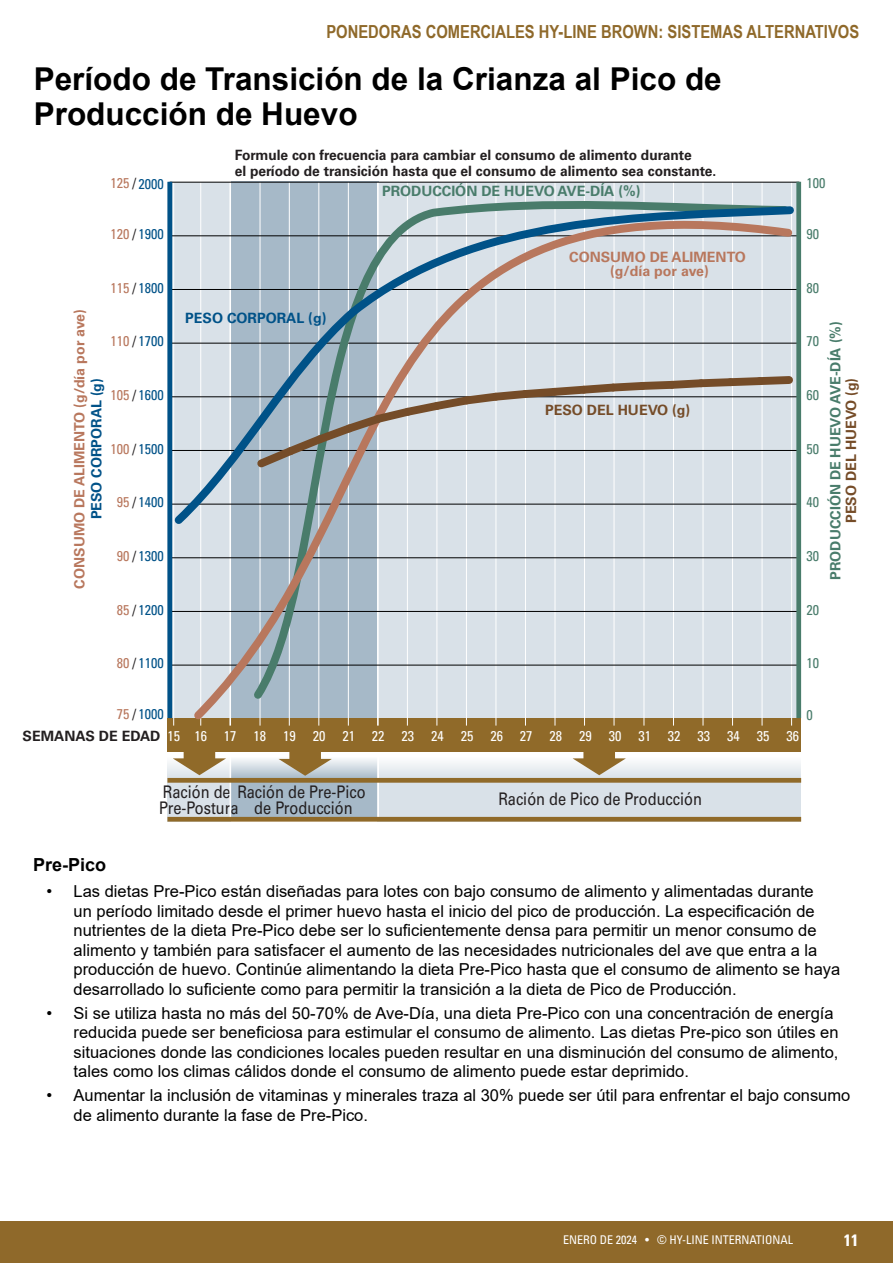
<style>
.page{position:relative;width:893px;height:1263px;background:#fff}
.page>*{position:absolute;margin:0;border:0;box-sizing:border-box;transform-origin:0 0}
.t1{font:700 31.5px/34.5px "Arial";color:#000}
.t2{font:700 18px "Arial Narrow";color:#8f692a}
.t3{font:700 18px "Arial";color:#000}
.t4{font:17.4px/15.8px "Univers LT Std";color:#231f20;scale:.84 1}
.t5{font:16.5px/19.5px "Arial";color:#000}
.t6{font:700 condensed 16.5px "Univers LT Std";color:#fff}
.t7{font:700 14.25px/15.8px "Univers LT Std";color:#231f20}
.t8{font:condensed 14.25px "Univers LT Std";color:#005288}
.t9{font:700 14.25px/14.2px "Univers LT Std";color:#b8775d;text-align:center}
.t10{font:700 14.25px "Univers LT Std";color:#497c6b}
.t11{font:condensed 14.25px "Univers LT Std";color:#fff}
.t12{font:700 14.25px "Univers LT Std";color:#005288}
.t13{font:700 14.25px "Univers LT Std";color:#754c28}
.t14{font:condensed 14.25px "Univers LT Std";color:#497c6b}
.t15{font:condensed 12px "Univers LT Std";color:#fff}
.s1{color:#b8775d}
.s2{color:#231f20}
</style>
<div class="page">
<div style="left:0;top:1221px;width:893px;height:42px;background:#8f692a"></div>
<div style="left:231px;top:182px;width:148px;height:639px;background:#a6b9c8"></div>
<div style="left:167px;top:182px;width:64px;height:639px;background:#d9e1e8"></div>
<div style="left:377px;top:182px;width:423px;height:639px;background:#d9e1e8"></div>
<svg style="left:167px;top:752px;width:635px;height:27px"></svg>
<div style="left:167px;top:718px;width:634px;height:34px;background:#906a29"></div>
<div style="left:184px;top:745px;width:31px;height:17px;background:#906a29"></div>
<svg style="left:173px;top:758px;width:53px;height:17px"></svg>
<div style="left:583px;top:745px;width:32px;height:17px;background:#906a29"></div>
<svg style="left:573px;top:758px;width:53px;height:17px"></svg>
<div style="left:289px;top:745px;width:32px;height:18px;background:#906a29"></div>
<svg style="left:279px;top:759px;width:53px;height:17px"></svg>
<hr style="left:173px;top:182px;width:1px;height:544px;background:#fff">
<hr style="left:170px;top:665px;width:629px;height:1px;background:#000">
<hr style="left:170px;top:611px;width:629px;height:1px;background:#000">
<hr style="left:170px;top:557px;width:629px;height:1px;background:#000">
<hr style="left:170px;top:182px;width:629px;height:1px;background:#000">
<div style="left:167px;top:182px;width:5px;height:536px;background:#005288"></div>
<div style="left:796px;top:182px;width:5px;height:536px;background:#497c6b"></div>
<hr style="left:230px;top:753px;width:1px;height:65px;background:#fff">
<hr style="left:377px;top:753px;width:2px;height:66px;background:#fff">
<div style="left:167px;top:817px;width:634px;height:5px;background:#906a29"></div>
<div style="left:167px;top:778px;width:634px;height:5px;background:#906a29"></div>
<svg style="left:187px;top:181px;width:610px;height:545px"></svg>
<svg style="left:251px;top:372px;width:546px;height:102px"></svg>
<p class="t2" style="left:326px;top:18px;width:534px">PONEDORAS COMERCIALES HY-LINE BROWN: SISTEMAS ALTERNATIVOS</p>
<h1 class="t1" style="left:34px;top:62px;width:689px">Período de Transición de la Crianza al Pico de<br>Producción de Huevo</h1>
<p class="t8" style="left:111px;top:174px;width:55px"><span class="s1">125</span> <span class="s2">/</span>2000</p>
<p class="t7" style="left:235px;top:147px;width:483px">Formule con frecuencia para cambiar el consumo de alimento durante<br>el período de transición hasta que el consumo de alimento sea constante.</p>
<p class="t10" style="left:382px;top:183px;width:260px">PRODUCCIÓN DE HUEVO AVE-DÍA (%)</p>
<p class="t14" style="left:806px;top:174px;width:20px">100</p>
<p class="t8" style="left:111px;top:225px;width:55px"><span class="s1">120</span> <span class="s2">/</span>1900</p>
<p class="t14" style="left:806px;top:225px;width:14px">90</p>
<p class="t9" style="left:569px;top:250px;width:178px">CONSUMO DE ALIMENTO (g/día por ave)</p>
<p class="t8" style="left:111px;top:279px;width:55px"><span class="s1">115</span> <span class="s2">/</span>1800</p>
<p class="t14" style="left:806px;top:279px;width:14px">80</p>
<p class="t9" style="left:72px;top:588px;width:281px;rotate:-90deg">CONSUMO DE ALIMENTO (g/día por ave)</p>
<p class="t8" style="left:111px;top:332px;width:55px"><span class="s1">110</span> <span class="s2">/</span>1700</p>
<p class="t12" style="left:88px;top:519px;width:143px;rotate:-90deg">PESO CORPORAL (g)</p>
<p class="t8" style="left:111px;top:386px;width:55px"><span class="s1">105</span> <span class="s2">/</span>1600</p>
<p class="t8" style="left:111px;top:439px;width:55px"><span class="s1">100</span> <span class="s2">/</span>1500</p>
<p class="t8" style="left:117px;top:493px;width:48px"><span class="s1">95</span> <span class="s2">/</span>1400</p>
<p class="t8" style="left:117px;top:547px;width:48px"><span class="s1">90</span> <span class="s2">/</span>1300</p>
<p class="t12" style="left:185px;top:309px;width:143px">PESO CORPORAL (g)</p>
<p class="t13" style="left:545px;top:401px;width:147px">PESO DEL HUEVO (g)</p>
<p class="t14" style="left:806px;top:332px;width:14px">70</p>
<p class="t14" style="left:806px;top:386px;width:14px">60</p>
<p class="t14" style="left:806px;top:439px;width:14px">50</p>
<p class="t14" style="left:806px;top:493px;width:14px">40</p>
<p class="t14" style="left:806px;top:547px;width:14px">30</p>
<p class="t10" style="left:827px;top:580px;width:260px;rotate:-90deg">PRODUCCIÓN DE HUEVO AVE-DÍA (%)</p>
<p class="t13" style="left:843px;top:523px;width:147px;rotate:-90deg">PESO DEL HUEVO (g)</p>
<p class="t8" style="left:117px;top:600px;width:48px"><span class="s1">85</span> <span class="s2">/</span>1200</p>
<p class="t14" style="left:806px;top:600px;width:14px">20</p>
<p class="t8" style="left:117px;top:654px;width:48px"><span class="s1">80</span> <span class="s2">/</span>1100</p>
<p class="t14" style="left:806px;top:654px;width:14px">10</p>
<p class="t8" style="left:117px;top:705px;width:48px"><span class="s1">75</span> <span class="s2">/</span>1000</p>
<p class="t7" style="left:23px;top:729px;width:140px">SEMANAS DE EDAD</p>
<p class="t11" style="left:167px;top:727px;width:633px">15 16 17 18 19 20 21 22 23 24 25 26 27 28 29 30 31 32 33 34 35 36</p>
<p class="t14" style="left:806px;top:706px;width:8px">0</p>
<p class="t4" style="left:159px;top:784px;width:247px">Ración de Ración de Pre-Pico<br>Pre-Postura</p>
<p class="t4" style="left:254px;top:800px;width:119px">de Producción</p>
<p class="t4" style="left:498px;top:791px;width:244px">Ración de Pico de Producción</p>
<p class="t3" style="left:33px;top:852px;width:75px">Pre-Pico</p>
<p class="t5" style="left:74px;top:882px;width:768px;text-indent:-27px">• Las dietas Pre-Pico están diseñadas para lotes con bajo consumo de alimento y alimentadas durante<br>un período limitado desde el primer huevo hasta el inicio del pico de producción. La especificación de nutrientes de la dieta Pre-Pico debe ser lo suficientemente densa para permitir un menor consumo de alimento y también para satisfacer el aumento de las necesidades nutricionales del ave que entra a la producción de huevo. Continúe alimentando la dieta Pre-Pico hasta que el consumo de alimento se haya desarrollado lo suficiente como para permitir la transición a la dieta de Pico de Producción.</p>
<p class="t5" style="left:74px;top:1003px;width:766px;text-indent:-27px">• Si se utiliza hasta no más del 50-70% de Ave-Día, una dieta Pre-Pico con una concentración de energía reducida puede ser beneficiosa para estimular el consumo de alimento. Las dietas Pre-pico son útiles en situaciones donde las condiciones locales pueden resultar en una disminución del consumo de alimento, tales como los climas cálidos donde el consumo de alimento puede estar deprimido.</p>
<p class="t5" style="left:74px;top:1085px;width:778px;text-indent:-27px">• Aumentar la inclusión de vitaminas y minerales traza al 30% puede ser útil para enfrentar el bajo consumo de alimento durante la fase de Pre-Pico.</p>
<p class="t15" style="left:563px;top:1232px;width:232px">ENERO DE 2024 • © HY-LINE INTERNATIONAL</p>
<p class="t6" style="left:844px;top:1229px;width:16px">11</p>
</div>
